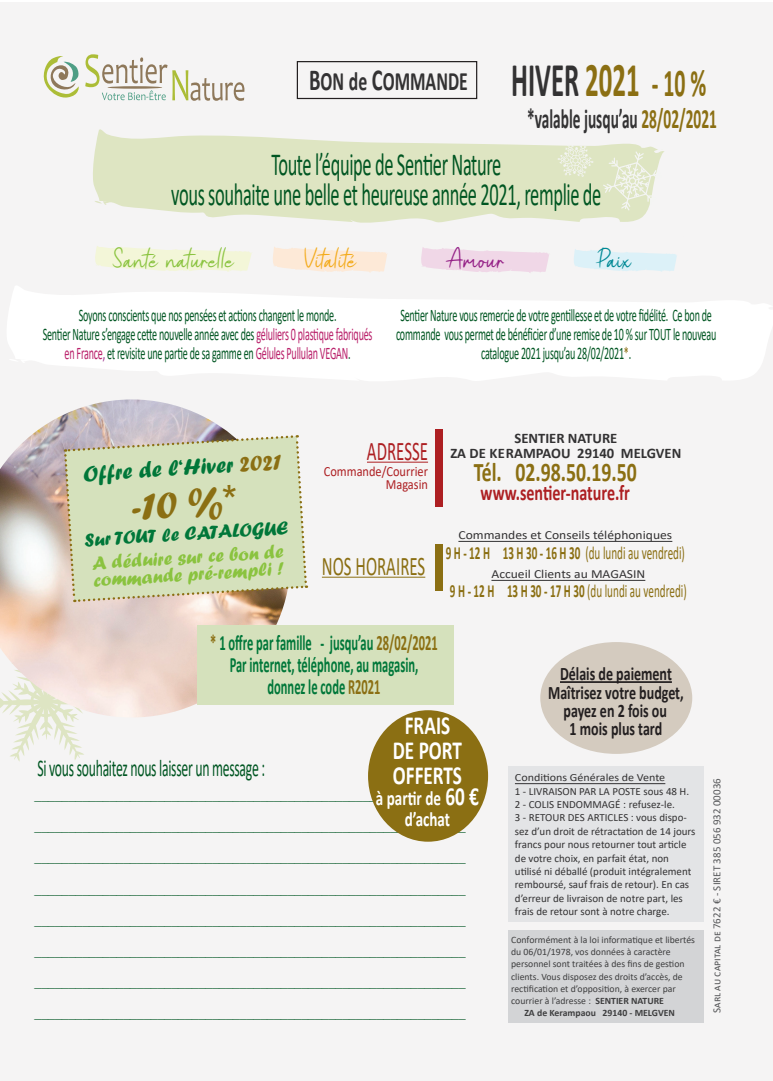
<style>
.page{position:relative;width:773px;height:1081px;background:#fff}
.page>*{position:absolute;margin:0;border:0;box-sizing:border-box;transform-origin:0 0}
.t1{font:40.25px "Forte";color:#8b6f13}
.t2{font:32.25px/30.2px "Calibri";letter-spacing:-.02em;color:#005622;text-align:center;scale:.57 1}
.t3{font:700 28px "Calibri";color:#333233;scale:.55 1}
.t4{font:27.5px "Andalan Eug";color:#8ac33f}
.t5{font:27.5px "Andalan Eug";color:#f3ab1c}
.t6{font:27.5px "Andalan Eug";color:#941f86}
.t7{font:27.5px "Andalan Eug";color:#008995}
.t8{font:700 27px "Calibri";color:#8b6f13;scale:.73 1}
.t9{font:27px "Calibri";color:#8b6f13;scale:.62 1}
.t10{font:27px "Calibri";color:#ad1f22;scale:.62 1}
.t11{font:700 26.5px "Calibri";color:#333233;scale:.67 1}
.t12{font:700 26.12px/24.9px "Calibri";color:#fff;text-align:center;scale:.73 1}
.t13{font:24.12px "Calibri";letter-spacing:-.02em;color:#005622;scale:.57 1}
.t14{font:23.12px "Forte";color:#007739}
.t15{font:700 21.88px/21.9px "Calibri";color:#007739;text-align:center;scale:.57 1}
.t16{font:700 21.88px "Calibri";color:#ad1f22;scale:.73 1}
.t17{font:700 20.62px/21.1px "Calibri";color:#fff;text-align:center;scale:.73 1}
.t18{font:19.5px/17px "Forte";color:#8ac33f}
.t19{font:19.5px "Forte";color:#007739}
.t20{font:700 19.12px/18.2px "Calibri";color:#231f20;text-align:center;scale:.73 1}
.t21{font:18.5px "Calibri";color:#8b6f13;scale:.6 1}
.t22{font:17.62px/18.9px "Calibri";letter-spacing:-.02em;color:#005622;text-align:center;scale:.57 1}
.t23{font:700 14.62px/14.6px "Calibri";color:#333233;text-align:center}
.t24{font:14px/13.5px "Calibri";color:#ad1f22;text-align:right;scale:.88 1}
.t25{font:12.5px "Times New Roman";color:#005622;scale:1.1 1}
.t26{font:12.38px "Calibri";color:#333233;scale:1.1 1}
.t27{font:11px/13.4px "Calibri";color:#333233;scale:1.1 1}
.t28{font:11px "Calibri";color:#57585a}
.t29{font:9.75px "Calibri";color:#3e3e3f}
.t30{font:700 9.75px "Calibri";color:#3e3e3f}
.s1{font-size:30.62px}
.s2{font-size:48.75px}
.s3{font-size:48.75px;color:#8b6f13}
.s4{font-size:39.62px;color:#8b6f13}
.s5{color:#8b6f13}
.s6{color:#b91f69}
.s7{color:#941f86}
.s8{font-family:"Arial"}
.s9{font-weight:700}
.s10{font-size:26.12px}
</style>
<div class="page">
<div style="left:0;top:2px;width:772px;height:1079px;background:#f5f4f4"></div>
<svg style="left:93px;top:129px;width:571px;height:94px;fill:#dee5c2"></svg>
<svg style="left:95px;top:246px;width:157px;height:26px"></svg>
<svg style="left:273px;top:247px;width:114px;height:26px"></svg>
<svg style="left:421px;top:247px;width:128px;height:26px"></svg>
<svg style="left:574px;top:249px;width:103px;height:23px"></svg>
<svg style="left:7px;top:286px;width:765px;height:95px;fill:#fff"></svg>
<div style="left:540px;top:642px;width:152px;height:112px;background:#d4cbbf;border-radius:50%"></div>
<hr style="left:560px;top:681px;width:111px;height:2px;background:#231f20">
<div style="left:368px;top:710px;width:120px;height:131px;background:#8b6f13;border-radius:50%"></div>
<svg style="left:43px;top:54px;width:201px;height:47px"></svg>
<hr style="left:107px;top:86px;width:55px;height:3px;background:#8e785a;border-radius:50%">
<div style="left:297px;top:61px;width:180px;height:38px;border:1px solid #231f20"></div>
<svg style="left:10px;top:717px;width:74px;height:45px"></svg>
<svg style="left:557px;top:144px;width:36px;height:33px"></svg>
<svg style="left:603px;top:150px;width:60px;height:61px"></svg>
<img style="left:0;top:399px;width:291px;height:318px">
<div style="left:197px;top:625px;width:257px;height:79px;background:#d5e1bc"></div>
<div style="left:508px;top:767px;width:195px;height:155px;background:#e3e4e6"></div>
<hr style="left:515px;top:783px;width:150px;height:1px;background:#333233">
<div style="left:507px;top:930px;width:196px;height:92px;background:#d3d4d6"></div>
<hr style="left:367px;top:462px;width:61px;height:1px;background:#ad1f22">
<div style="left:435px;top:429px;width:8px;height:78px;background:#ad1f22"></div>
<hr style="left:458px;top:541px;width:214px;height:1px;background:#333233">
<hr style="left:491px;top:580px;width:154px;height:1px;background:#333233">
<hr style="left:322px;top:577px;width:103px;height:1px;background:#8b6f13">
<div style="left:435px;top:545px;width:7px;height:46px;background:#8b6f13"></div>
<svg style="left:63px;top:434px;width:245px;height:169px;background:#d2d9b7"></svg>
<h3 class="t11" style="left:309px;top:65px;width:594px"><span class="s1">B</span>ON de <span class="s1">C</span>OMMANDE <span class="s2">HIVER</span> <span class="s3">2021</span> <span class="s4">- 10 %</span></h3>
<h3 class="t3" style="left:527px;top:101px;width:346px">*valable jusqu’au <span class="s5">28/02/2021</span></h3>
<h2 class="t2" style="left:171px;top:148px;width:756px">Toute l’équipe de Sentier Nature<br>vous souhaite une belle et heureuse année 2021, remplie de</h2>
<h3 class="t4" style="left:113px;top:242px;width:123px">Santé naturelle</h3>
<h3 class="t5" style="left:305px;top:242px;width:53px">Vitalité</h3>
<h3 class="t6" style="left:449px;top:242px;width:57px">Amour</h3>
<h3 class="t7" style="left:599px;top:242px;width:33px">Paix</h3>
<h3 class="t22" style="left:43px;top:305px;width:580px">Soyons conscients que nos pensées et actions changent le monde.<br>Sentier Nature s’engage cette nouvelle année avec des <span class="s6">géluliers 0 plastique fabriqués en France</span><span class="s7">,</span> et revisite une partie de sa gamme en <span class="s6">Gélules Pullulan VEGAN</span>.</h3>
<h3 class="t22" style="left:396px;top:306px;width:563px">Sentier Nature vous remercie de votre gentillesse et de votre fidélité. Ce bon de commande vous permet de bénéficier d’une remise de 10 % sur TOUT le nouveau catalogue 2021 jusqu’au 28/02/2021<span class="s5">*</span>.</h3>
<h3 class="t14" style="left:83px;top:460px;width:200px;rotate:-3deg">Offre de l‘Hiver <span class="s5">2021</span></h3>
<h1 class="t1" style="left:129px;top:483px;width:109px;rotate:-4deg">-10 %<span class="s8">*</span></h1>
<h3 class="t19" style="left:84px;top:528px;width:206px;rotate:-3deg">Sur TOUT le CATALOGUE</h3>
<h3 class="t18" style="left:92px;top:553px;width:193px;rotate:-3deg">A déduire sur ce bon de commande pré-rempli !</h3>
<h3 class="t10" style="left:367px;top:432px;width:100px">ADRESSE</h3>
<p class="t24" style="left:324px;top:464px;width:120px">Commande/Courrier<br>Magasin</p>
<h3 class="t9" style="left:322px;top:547px;width:168px">NOS HORAIRES</h3>
<p class="t23" style="left:450px;top:430px;width:232px">SENTIER NATURE<br>ZA DE KERAMPAOU 29140 MELGVEN</p>
<h3 class="t8" style="left:473px;top:455px;width:225px">Tél. 02.98.50.19.50</h3>
<h3 class="t16" style="left:480px;top:479px;width:206px">www.sentier-nature.fr</h3>
<p class="t26" style="left:458px;top:526px;width:196px">Commandes et Conseils téléphoniques</p>
<h3 class="t21" style="left:445px;top:540px;width:400px"><span class="s9">9 H - 12 H 13 H 30 - 16 H 30</span> (du lundi au vendredi)</h3>
<p class="t26" style="left:491px;top:565px;width:141px">Accueil Clients au MAGASIN</p>
<h3 class="t21" style="left:450px;top:578px;width:396px"><span class="s9">9 H - 12 H 13 H 30 - 17 H 30</span> (du lundi au vendredi)</h3>
<h3 class="t15" style="left:210px;top:630px;width:400px"><span class="s5">*</span> 1 offre par famille - jusqu’au <span class="s5">28/02/2021<br></span>Par internet, téléphone, au magasin, donnez le code <span class="s5">R2021</span></h3>
<h3 class="t12" style="left:393px;top:711px;width:96px">FRAIS<br>DE PORT<br>OFFERTS</h3>
<h3 class="t17" style="left:376px;top:786px;width:142px">à partir de <span class="s10">60 € </span>d’achat</h3>
<h3 class="t13" style="left:37px;top:751px;width:401px">Si vous souhaitez nous laisser un message :</h3>
<p class="t25" style="left:34px;top:786px;width:393px">_______________________________________________________________</p>
<p class="t25" style="left:34px;top:817px;width:393px">_______________________________________________________________</p>
<p class="t25" style="left:34px;top:849px;width:393px">_______________________________________________________________</p>
<p class="t25" style="left:34px;top:880px;width:393px">_______________________________________________________________</p>
<p class="t25" style="left:34px;top:911px;width:393px">_______________________________________________________________</p>
<p class="t25" style="left:34px;top:942px;width:393px">_______________________________________________________________</p>
<p class="t25" style="left:34px;top:973px;width:393px">_______________________________________________________________</p>
<p class="t25" style="left:34px;top:1005px;width:393px">_______________________________________________________________</p>
<h3 class="t20" style="left:548px;top:664px;width:187px">Délais de paiement<br>Maîtrisez votre budget, payez en 2 fois ou<br>1 mois plus tard</h3>
<p class="t27" style="left:515px;top:770px;width:166px">Conditions Générales de Vente<br>1 - LIVRAISON PAR LA POSTE sous 48 H.<br>2 - COLIS ENDOMMAGÉ : refusez-le.<br>3 - RETOUR DES ARTICLES : vous dispo&shy;sez d’un droit de rétractation de 14 jours francs pour nous retourner tout article de votre choix, en parfait état, non utilisé ni déballé (produit intégralement remboursé, sauf frais de retour). En cas d’erreur de livraison de notre part, les frais de retour sont à notre charge.</p>
<p class="t29" style="left:511px;top:933px;width:185px">Conformément à la loi informatique et libertés</p>
<p class="t29" style="left:511px;top:945px;width:161px">du 06/01/1978, vos données à caractère</p>
<p class="t29" style="left:511px;top:957px;width:175px">personnel sont traitées à des fins de gestion</p>
<p class="t29" style="left:511px;top:969px;width:173px">clients. Vous disposez des droits d’accès, de</p>
<p class="t29" style="left:511px;top:982px;width:166px">rectification et d’opposition, à exercer par</p>
<p class="t29" style="left:511px;top:994px;width:154px">courrier à l’adresse : <span class="s9">SENTIER NATURE</span></p>
<p class="t30" style="left:524px;top:1007px;width:152px">ZA de Kerampaou 29140 - MELGVEN</p>
<p class="t28" style="left:709px;top:1012px;width:236px;rotate:-90deg">Sarl au capital de 7622 € - SIRET 385 056 932 00036</p>
</div>
